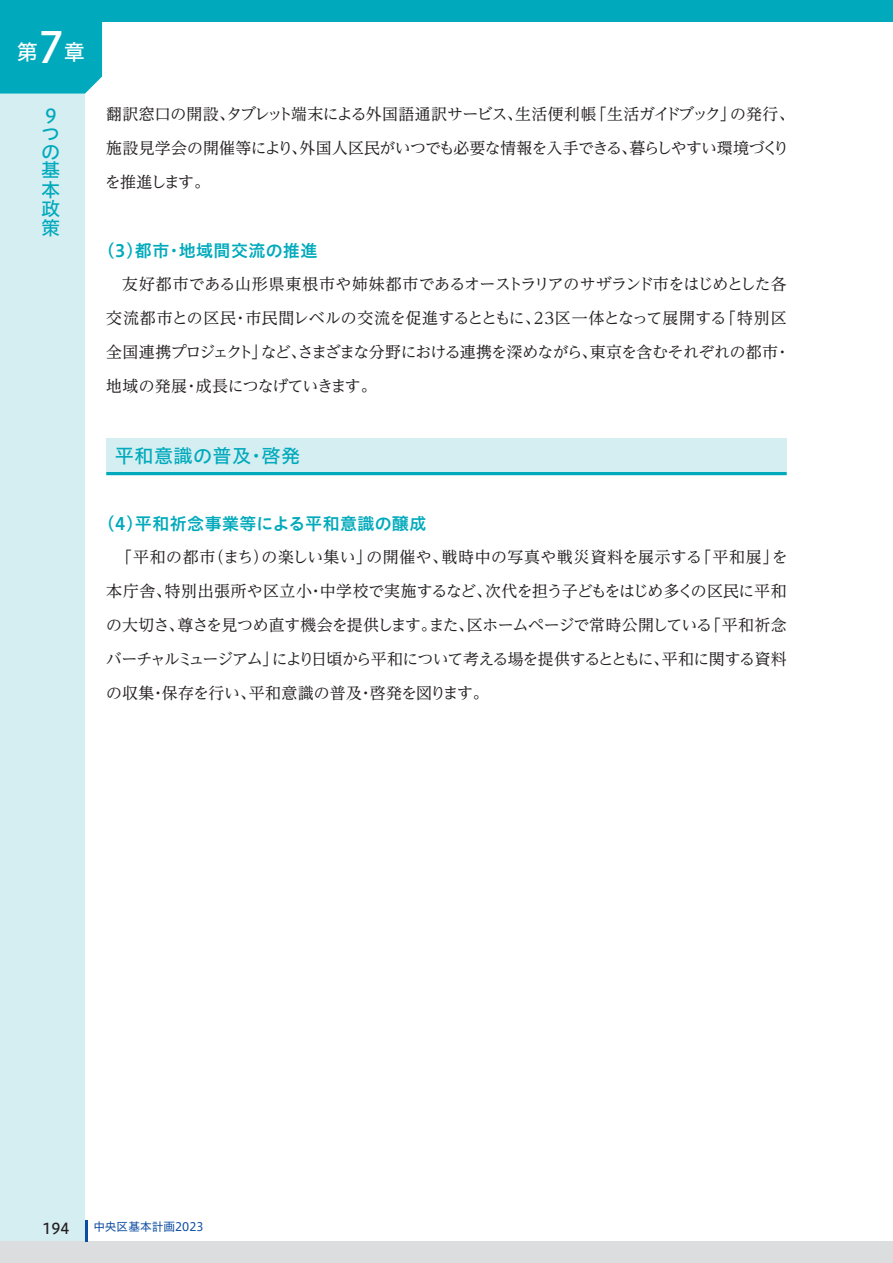
<style>
.page{position:relative;width:893px;height:1263px;background:#fff}
.page>*{position:absolute;margin:0;border:0;box-sizing:border-box;transform-origin:0 0}
.t1{font:21.3px "Hiragino UD Sans Std N W5";color:#fff}
.t2{font:19.2px/18.6px "Hiragino UD Sans Std N W5";letter-spacing:.025em;color:#00aabc}
.t3{font:16.95px "Hiragino UD Sans Std N W6";letter-spacing:.025em;color:#00aabc}
.t4{font:15.9px/34px "UD Reimin Pr 6 N";letter-spacing:-.035em;color:#231f20;text-align:justify}
.t5{font:14.85px "Hiragino UD Sans Std N W5";color:#231f20}
.t6{font:11.7px "Hiragino UD Sans Std N W4";color:#0d4da1}
.s1{font-size:42.45px}
</style>
<div class="page">
<div style="left:0;top:0;width:85px;height:1263px;background:#d5eef2"></div>
<div style="left:0;top:1242px;width:893px;height:21px;background:#dcdddf"></div>
<hr style="left:85px;top:1220px;width:2px;height:22px;background:#0d4da1">
<div style="left:0;top:0;width:893px;height:21px;background:#00aabc"></div>
<div style="left:0;top:21px;width:102px;height:73px;background:#00aabc"></div>
<div style="left:106px;top:438px;width:681px;height:36px;background:#d5eef2"></div>
<hr style="left:106px;top:472px;width:681px;height:3px;background:#00aabc">
<h1 class="t1" style="left:17px;top:36px;width:70px">第<span class="s1">7</span>章</h1>
<p class="t2" style="left:41px;top:106px;width:20px">9つの基本政策</p>
<p class="t4" style="left:105px;top:97px;width:686px;text-align:left">翻訳窓口の開設､タブレット端末による外国語通訳サービス､生活便利帳「生活ガイドブック」の発行､施設見学会の開催等により､外国人区民がいつでも必要な情報を入手できる､暮らしやすい環境づくりを推進します｡</p>
<p class="t3" style="left:98px;top:238px;width:221px">（3）都市･地域間交流の推進</p>
<p class="t4" style="left:106px;top:267px;width:682px;text-indent:16px">友好都市である山形県東根市や姉妹都市であるオーストラリアのサザランド市をはじめとした各交流都市との区民･市民間レベルの交流を促進するとともに､23区一体となって展開する「特別区全国連携プロジェクト」など､さまざまな分野における連携を深めながら､東京を含むそれぞれの都市･地域の発展･成長につなげていきます｡</p>
<p class="t2" style="left:115px;top:446px;width:187px">平和意識の普及･啓発</p>
<p class="t3" style="left:98px;top:510px;width:330px">（4）平和祈念事業等による平和意識の醸成</p>
<p class="t4" style="left:106px;top:539px;width:683px;text-indent:10px">「平和の都市（まち）の楽しい集い」の開催や、戦時中の写真や戦災資料を展示する「平和展」を本庁舎、特別出張所や区立小・中学校で実施するなど、次代を担う子どもをはじめ多くの区民に平和の大切さ、尊さを見つめ直す機会を提供します。また、区ホームページで常時公開している「平和祈念バーチャルミュージアム」により日頃から平和について考える場を提供するとともに、平和に関する資料の収集・保存を行い、平和意識の普及・啓発を図ります。</p>
<p class="t5" style="left:43px;top:1217px;width:29px">194</p>
<p class="t6" style="left:93px;top:1217px;width:112px">中央区基本計画2023</p>
</div>
